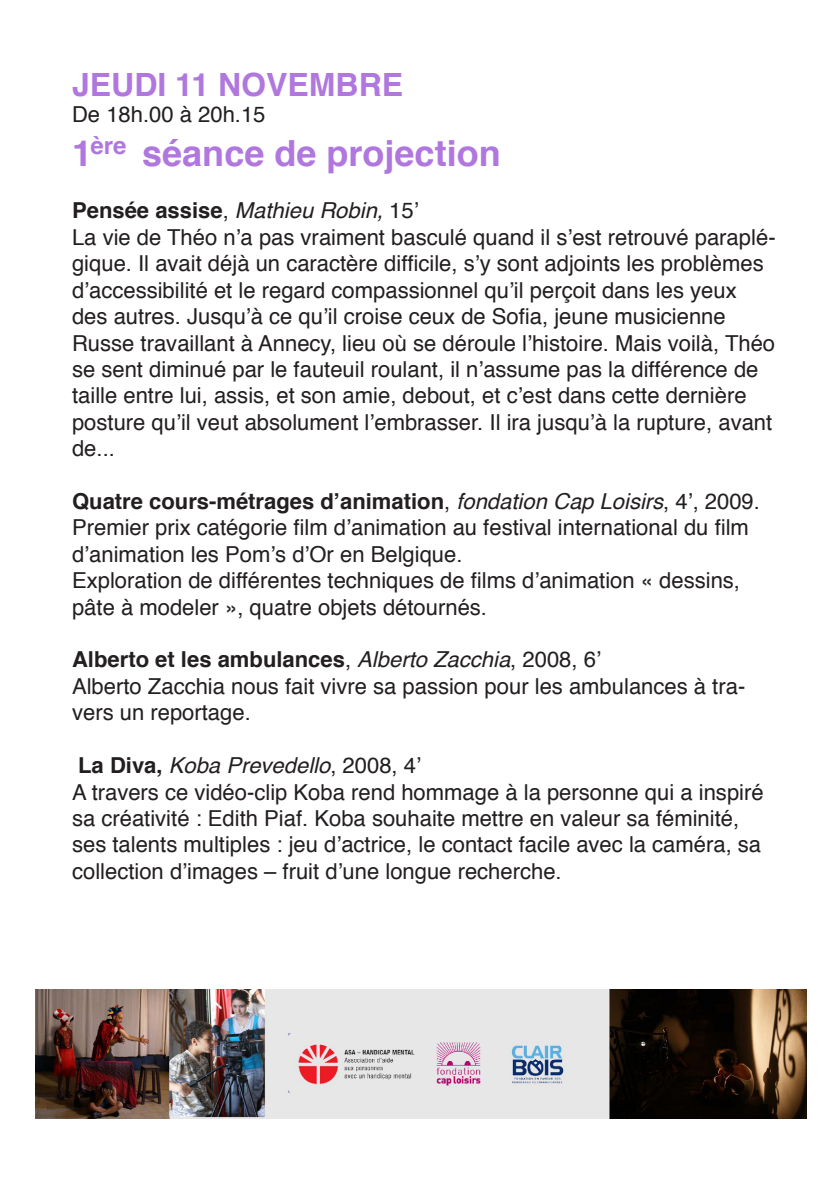
<style>
.page{position:relative;width:840px;height:1191px;background:#fff}
.page>*{position:absolute;margin:0;border:0;box-sizing:border-box;transform-origin:0 0}
.t1{font:700 36px "Helvetica";color:#b077de}
.t2{font:700 32px "Helvetica";color:#b077de}
.t3{font:700 24px "Helvetica";color:#b077de}
.t4{font:22px/26.4px "Helvetica";color:#231f20}
.t5{font:italic 22px "Helvetica";color:#231f20}
.t6{font:700 22px "Helvetica";color:#231f20}
.s1{font-weight:700;font-style:normal}
.s2{font-style:normal}
.s3{font-weight:700}
.s4{font-style:italic}
.s5{font-weight:400}
.s6{font-weight:400;font-style:italic}
</style>
<div class="page">
<img style="left:36px;top:989px;width:770px;height:130px">
<p class="t2" style="left:72px;top:59px;width:332px">JEUDI 11 NOVEMBRE</p>
<p class="t4" style="left:72px;top:102px;width:195px">De 18h.00 à 20h.15</p>
<p class="t1" style="left:72px;top:124px;width:22px">1</p>
<p class="t1" style="left:142px;top:124px;width:360px">séance de projection</p>
<p class="t5" style="left:72px;top:193px;width:348px"><span class="s1">Pensée assise</span><span class="s2">,</span> Mathieu Robin, <span class="s2">15’</span></p>
<p class="t4" style="left:72px;top:225px;width:704px">La vie de Théo n’a pas vraiment basculé quand il s’est retrouvé paraplé&shy;gique. Il avait déjà un caractère difficile, s’y sont adjoints les problèmes d’accessibilité et le regard compassionnel qu’il perçoit dans les yeux des autres. Jusqu’à ce qu’il croise ceux de Sofia, jeune musicienne Russe travaillant à Annecy, lieu où se déroule l’histoire. Mais voilà, Théo se sent diminué par le fauteuil roulant, il n’assume pas la différence de taille entre lui, assis, et son amie, debout, et c’est dans cette dernière posture qu’il veut absolument l’embrasser. Il ira jusqu’à la rupture, avant de...</p>
<p class="t4" style="left:72px;top:489px;width:689px"><span class="s3">Quatre cours-métrages d’animation</span>, <span class="s4">fondation Cap Loisirs</span>, 4’, 2009.<br>Premier prix catégorie film d’animation au festival international du film d’animation les Pom’s d’Or en Belgique.</p>
<p class="t4" style="left:72px;top:568px;width:669px">Exploration de différentes techniques de films d’animation « dessins, pâte à modeler », quatre objets détournés.</p>
<p class="t6" style="left:72px;top:642px;width:530px">Alberto et les ambulances<span class="s5">,</span> <span class="s6">Alberto Zacchia</span><span class="s5">, 2008, 6’</span></p>
<p class="t4" style="left:72px;top:673px;width:674px">Alberto Zacchia nous fait vivre sa passion pour les ambulances à tra&shy;vers un reportage.</p>
<p class="t5" style="left:78px;top:748px;width:344px"><span class="s1">La Diva,</span> Koba Prevedello<span class="s2">, 2008, 4’</span></p>
<p class="t4" style="left:72px;top:779px;width:692px">A travers ce vidéo-clip Koba rend hommage à la personne qui a inspiré sa créativité : Edith Piaf. Koba souhaite mettre en valeur sa féminité, ses talents multiples : jeu d’actrice, le contact facile avec la caméra, sa collection d’images – fruit d’une longue recherche.</p>
<p class="t3" style="left:90px;top:126px;width:38px">ère</p>
</div>
